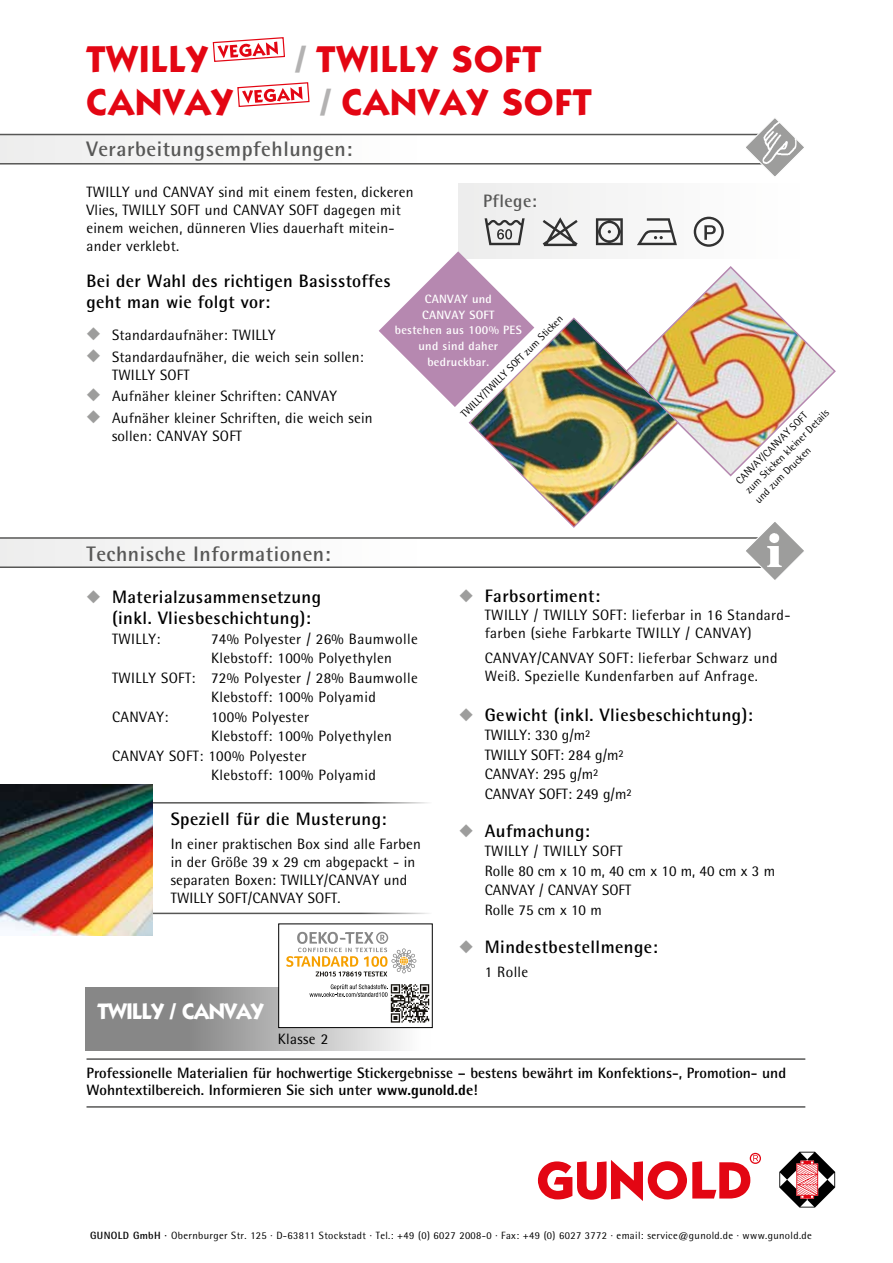
<style>
.page{position:relative;width:893px;height:1263px;background:#fff}
.page>*{position:absolute;margin:0;border:0;box-sizing:border-box;transform-origin:0 0}
.t1{font:700 37.5px "Itc Kabel";letter-spacing:.035em;color:#e30613}
.t2{font:700 22.5px "Itc Kabel";letter-spacing:-.02em;color:#fff}
.t3{font:700 21px "Rotis Semi Sans";letter-spacing:.025em;color:#575756}
.t4{font:700 18px/21.6px "Rotis Semi Sans";letter-spacing:.025em;color:#000}
.t5{font:700 18px "Rotis Semi Sans";letter-spacing:.025em;color:#575756}
.t6{font:15px/18px "Rotis Semi Sans";letter-spacing:.015em;color:#000}
.t7{font:700 15px/16.5px "Rotis Semi Sans";color:#000}
.t8{font:700 12px/15.8px "Rotis Semi Sans";letter-spacing:.025em;color:#fff;text-align:center}
.t9{font:10.5px/13.5px "Rotis Semi Sans";letter-spacing:.035em;color:#000}
.s1{color:#b3b2b2}
.s2{color:#9d9d9c}
.s3{font-weight:800}
.s4{font-weight:700}
</style>
<div class="page">
<div style="left:0;top:539px;width:425px;height:28px;background:#f5f5f5"></div>
<hr style="left:0;top:537px;width:779px;height:2px;background:#575756">
<hr style="left:0;top:566px;width:781px;height:2px;background:#575756">
<div style="left:0;top:135px;width:425px;height:28px;background:#f6f6f6"></div>
<hr style="left:0;top:134px;width:780px;height:1px;background:#575756">
<hr style="left:0;top:163px;width:772px;height:2px;background:#575756">
<svg style="left:744px;top:118px;width:60px;height:59px"></svg>
<hr style="left:87px;top:1106px;width:718px;height:2px;background:#575756">
<hr style="left:87px;top:1058px;width:718px;height:2px;background:#575756">
<svg style="left:538px;top:1153px;width:223px;height:48px"></svg>
<svg style="left:779px;top:1152px;width:56px;height:55px"></svg>
<div style="left:458px;top:184px;width:348px;height:74px;background:#f6f6f6"></div>
<hr style="left:0;top:802px;width:432px;height:1px;background:#575756">
<hr style="left:0;top:913px;width:432px;height:1px;background:#575756">
<img style="left:0;top:785px;width:152px;height:150px">
<img style="left:379px;top:217px;width:456px;height:363px">
<svg style="left:212px;top:37px;width:73px;height:25px"></svg>
<svg style="left:237px;top:82px;width:73px;height:25px"></svg>
<svg style="left:85px;top:987px;width:345px;height:63px"></svg>
<div style="left:279px;top:924px;width:153px;height:103px;background:#fff"></div>
<div style="left:278px;top:924px;width:154px;height:104px;border:1px solid #000"></div>
<svg style="left:286px;top:932px;width:130px;height:44px"></svg>
<svg style="left:309px;top:984px;width:120px;height:38px"></svg>
<h1 class="t1" style="left:87px;top:36px;width:123px">TWILLY</h1>
<h1 class="t1" style="left:295px;top:36px;width:247px"><span class="s1">/</span> TWILLY SOFT</h1>
<h1 class="t1" style="left:87px;top:80px;width:148px">CANVAY</h1>
<h1 class="t1" style="left:320px;top:80px;width:272px"><span class="s1">/</span> CANVAY SOFT</h1>
<h3 class="t3" style="left:87px;top:136px;width:267px">Verarbeitungsempfehlungen:</h3>
<p class="t6" style="left:87px;top:183px;width:329px">TWILLY und CANVAY sind mit einem festen, dickeren Vlies, TWILLY SOFT und CANVAY SOFT dagegen mit einem weichen, dünneren Vlies dauerhaft mitein&shy;ander verklebt.</p>
<p class="t4" style="left:87px;top:269px;width:306px">Bei der Wahl des richtigen Basisstoffes geht man wie folgt vor:</p>
<p class="t6" style="left:87px;top:326px;width:191px"><span class="s2">◆</span> Standardaufnäher: TWILLY</p>
<p class="t6" style="left:112px;top:348px;width:253px;text-indent:-26px"><span class="s2">◆</span> Standardaufnäher, die weich sein sollen:<br>TWILLY SOFT</p>
<p class="t6" style="left:87px;top:387px;width:252px"><span class="s2">◆</span> Aufnäher kleiner Schriften: CANVAY</p>
<p class="t6" style="left:112px;top:409px;width:262px;text-indent:-26px"><span class="s2">◆</span> Aufnäher kleiner Schriften, die weich sein sollen: CANVAY SOFT</p>
<p class="t5" style="left:483px;top:190px;width:55px">Pflege:</p>
<p class="t8" style="left:395px;top:291px;width:128px">CANVAY und<br>CANVAY SOFT<br>bestehen aus 100% PES und sind daher bedruckbar.</p>
<p class="t9" style="left:458px;top:411px;width:141px;rotate:-45deg">TWILLY/TWILLY SOFT zum Sticken</p>
<h3 class="t3" style="left:87px;top:541px;width:246px">Technische Informationen:</h3>
<p class="t9" style="left:733px;top:477px;width:115px;rotate:-45deg">CANVAY/CANVAY SOFT zum Sticken kleiner Details und zum Drucken</p>
<p class="t4" style="left:112px;top:586px;width:210px;text-indent:-26px"><span class="s2">◆</span> Materialzusammensetzung (inkl. Vliesbeschichtung):</p>
<p class="t6" style="left:112px;top:630px;width:50px">TWILLY:</p>
<p class="t6" style="left:211px;top:630px;width:208px">74% Polyester / 26% Baumwolle</p>
<p class="t6" style="left:211px;top:649px;width:182px">Klebstoff: 100% Polyethylen</p>
<p class="t6" style="left:112px;top:669px;width:307px">TWILLY SOFT: 72% Polyester / 28% Baumwolle</p>
<p class="t6" style="left:211px;top:688px;width:166px">Klebstoff: 100% Polyamid</p>
<p class="t6" style="left:112px;top:708px;width:58px">CANVAY:</p>
<p class="t6" style="left:211px;top:708px;width:100px">100% Polyester</p>
<p class="t6" style="left:211px;top:727px;width:182px">Klebstoff: 100% Polyethylen</p>
<p class="t6" style="left:112px;top:747px;width:196px">CANVAY SOFT: 100% Polyester</p>
<p class="t6" style="left:211px;top:766px;width:166px">Klebstoff: 100% Polyamid</p>
<p class="t4" style="left:171px;top:807px;width:217px">Speziell für die Musterung:</p>
<p class="t6" style="left:171px;top:834px;width:251px">In einer praktischen Box sind alle Farben in der Größe 39 x 29 cm abgepackt - in separaten Boxen: TWILLY/CANVAY und TWILLY SOFT/CANVAY SOFT.</p>
<h2 class="t2" style="left:97px;top:997px;width:168px">TWILLY / CANVAY</h2>
<p class="t6" style="left:278px;top:1029px;width:52px">Klasse 2</p>
<p class="t4" style="left:459px;top:584px;width:142px"><span class="s2">◆</span> Farbsortiment:</p>
<p class="t6" style="left:485px;top:605px;width:307px">TWILLY / TWILLY SOFT: lieferbar in 16 Standard&shy;farben (siehe Farbkarte TWILLY / CANVAY)</p>
<p class="t6" style="left:485px;top:649px;width:294px">CANVAY/CANVAY SOFT: lieferbar Schwarz und<br>Weiß. Spezielle Kundenfarben auf Anfrage.</p>
<p class="t4" style="left:459px;top:704px;width:295px"><span class="s2">◆</span> Gewicht (inkl. Vliesbeschichtung):</p>
<p class="t6" style="left:485px;top:725px;width:148px;line-height:19.5px">TWILLY: 330 g/m²<br>TWILLY SOFT: 284 g/m²<br>CANVAY: 295 g/m²<br>CANVAY SOFT: 249 g/m²</p>
<p class="t4" style="left:459px;top:820px;width:132px"><span class="s2">◆</span> Aufmachung:</p>
<p class="t6" style="left:485px;top:841px;width:292px;line-height:19.5px">TWILLY / TWILLY SOFT<br>Rolle 80 cm x 10 m, 40 cm x 10 m, 40 cm x 3 m<br>CANVAY / CANVAY SOFT<br>Rolle 75 cm x 10 m</p>
<p class="t4" style="left:459px;top:936px;width:200px"><span class="s2">◆</span> Mindestbestellmenge:</p>
<p class="t6" style="left:485px;top:963px;width:45px">1 Rolle</p>
<p class="t7" style="left:87px;top:1064px;width:701px">Professionelle Materialien für hochwertige Stickergebnisse – bestens bewährt im Konfektions-, Promotion- und<br>Wohntextilbereich. Informieren Sie sich unter <span class="s3">www.gunold.de</span>!</p>
<p class="t9" style="left:90px;top:1229px;width:723px"><span class="s4">GUNOLD GmbH ·</span> Obernburger Str. 125 · D-63811 Stockstadt · Tel.: +49 (0) 6027 2008-0 · Fax: +49 (0) 6027 3772 · email: service@gunold.de · www.gunold.de</p>
</div>
